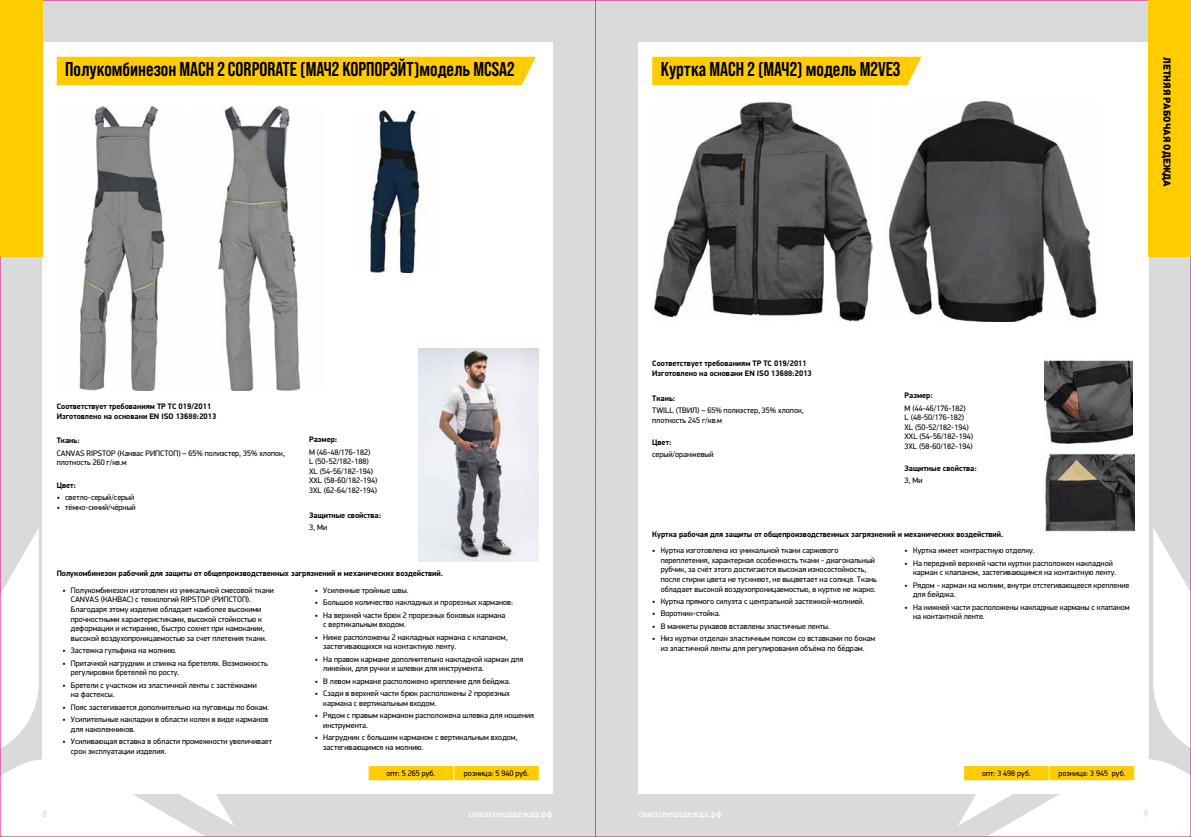
<style>
.page{position:relative;width:1191px;height:837px;background:#fff}
.page>*{position:absolute;margin:0;border:0;box-sizing:border-box;transform-origin:0 0}
.t1{font:700 20px "Bebas Neue Pro";color:#000}
.t2{font:900 10px "DIN Pro";color:#000}
.t3{font:500 9px "DIN Pro";color:#fff}
.t4{font:500 9px "DIN Pro";color:#d9dada}
.t5{font:8px/9.6px "PF Din Display Pro";color:#000}
.t6{font:700 8px/9.6px "PF Din Display Pro";color:#000}
</style>
<div class="page">
<div style="left:0;top:0;width:1191px;height:836px;background:#d9dada"></div>
<svg style="left:2px;top:527px;width:221px;height:307px"></svg>
<div style="left:43px;top:43px;width:510px;height:751px;background:#fff"></div>
<div style="left:638px;top:43px;width:510px;height:751px;background:#fff"></div>
<svg style="left:595px;top:0;width:1px;height:837px"></svg>
<div style="left:652px;top:57px;width:269px;height:28px;background:#fc0"></div>
<div style="left:57px;top:57px;width:479px;height:28px;background:#fc0"></div>
<div style="left:0;top:0;width:43px;height:256px;background:#fc0"></div>
<div style="left:1148px;top:0;width:43px;height:256px;background:#fc0"></div>
<svg style="left:369px;top:766px;width:170px;height:14px;background:#ffcc02"></svg>
<svg style="left:964px;top:527px;width:227px;height:309px"></svg>
<img style="left:419px;top:348px;width:120px;height:213px">
<img style="left:79px;top:106px;width:86px;height:284px">
<img style="left:368px;top:110px;width:52px;height:162px">
<img style="left:217px;top:106px;width:84px;height:284px">
<img style="left:654px;top:102px;width:218px;height:219px">
<img style="left:888px;top:101px;width:209px;height:220px">
<img style="left:1044px;top:360px;width:88px;height:84px">
<img style="left:1044px;top:453px;width:90px;height:84px">
<h1 class="t1" style="left:65px;top:58px;width:451px">Полукомбинезон MACH 2 CORPORATE (МАЧ2 КОРПОРЭЙТ)модель MCSA2</h1>
<h1 class="t1" style="left:660px;top:58px;width:241px">Куртка MACH 2 (МАЧ2) модель M2VE3</h1>
<p class="t2" style="left:1173px;top:57px;width:132px;rotate:90deg">ЛЕТНЯЯ РАБОЧАЯ ОДЕЖДА</p>
<p class="t6" style="left:57px;top:401px;width:161px">Соответствует требованиям ТР ТС 019/2011<br>Изготовлено на основани EN ISO 13688:2013</p>
<p class="t6" style="left:57px;top:436px;width:25px">Ткань:</p>
<p class="t5" style="left:57px;top:448px;width:230px">CANVAS RIPSTOP (Канвас РИПСТОП) – 65% полиэстер, 35% хлопок, плотность 260 г/кв.м</p>
<p class="t6" style="left:57px;top:480px;width:21px">Цвет:</p>
<p class="t5" style="left:57px;top:492px;width:79px">• светло-серый/серый</p>
<p class="t5" style="left:57px;top:502px;width:80px">• тёмно-синий/чёрный</p>
<p class="t6" style="left:309px;top:434px;width:30px">Размер:</p>
<p class="t5" style="left:309px;top:447px;width:70px">M (46-48/176-182)<br>L (50-52/182-188)<br>XL (54-56/182-194)<br>XXL (58-60/182-194)<br>3XL (62-64/182-194)</p>
<p class="t6" style="left:309px;top:510px;width:74px">Защитные свойства:</p>
<p class="t5" style="left:309px;top:523px;width:20px">З, Ми</p>
<p class="t6" style="left:57px;top:568px;width:388px">Полукомбинезон рабочий для защиты от общепроизводственных загрязнений и механических воздействий.</p>
<p class="t5" style="left:71px;top:585px;width:204px;text-indent:-9px">• Полукомбинезон изготовлен из уникальной смесовой ткани CANVAS (КАНВАС) с технологий RIPSTOP (РИПСТОП).<br>Благодаря этому изделие обладает наиболее высокими прочностными характеристиками, высокой стойкостью к деформации и истиранию, быстро сохнет при намокании, высокой воздухопроницаемостью за счет плетения ткани.</p>
<p class="t5" style="left:62px;top:645px;width:116px">• Застежка гульфика на молнию.</p>
<p class="t5" style="left:71px;top:658px;width:198px;text-indent:-9px">• Притачной нагрудник и спинка на бретелях. Возможность регулировки бретелей по росту.</p>
<p class="t5" style="left:71px;top:680px;width:187px;text-indent:-9px">• Бретели с участком из эластичной ленты с застёжками на фастексы.</p>
<p class="t5" style="left:62px;top:702px;width:208px">• Пояс застегивается дополнительно на пуговицы по бокам.</p>
<p class="t5" style="left:71px;top:714px;width:199px;text-indent:-9px">• Усилительные накладки в области колен в виде карманов для наколенников.</p>
<p class="t5" style="left:71px;top:736px;width:203px;text-indent:-9px">• Усиливающая вставка в области промежности увеличивает срок эксплуатации изделия.</p>
<p class="t5" style="left:315px;top:585px;width:95px">• Усиленные тройные швы.</p>
<p class="t5" style="left:315px;top:597px;width:200px">• Большое количество накладных и прорезных карманов:</p>
<p class="t5" style="left:323px;top:610px;width:184px;text-indent:-9px">• На верхней части брюк 2 прорезных боковых кармана с вертикальным входом.</p>
<p class="t5" style="left:323px;top:632px;width:186px;text-indent:-9px">• Ниже расположены 2 накладных кармана с клапаном, застегивающихся на контактную ленту.</p>
<p class="t5" style="left:323px;top:654px;width:201px;text-indent:-9px">• На правом кармане дополнительно накладной карман для линейки, для ручки и шлевки для инструмента.</p>
<p class="t5" style="left:315px;top:676px;width:197px">• В левом кармане расположено крепление для бейджа.</p>
<p class="t5" style="left:323px;top:688px;width:188px;text-indent:-9px">• Сзади в верхней части брюк расположены 2 прорезных кармана с вертикальным входом.</p>
<p class="t5" style="left:323px;top:710px;width:212px;text-indent:-9px">• Рядом с правым карманом расположена шлевка для ношения инструмента.</p>
<p class="t5" style="left:323px;top:732px;width:196px;text-indent:-9px">• Нагрудник с большим карманом с вертикальным входом, застегивающимся на молнию.</p>
<p class="t6" style="left:652px;top:359px;width:161px">Соответствует требованиям ТР ТС 019/2011<br>Изготовлено на основани EN ISO 13688:2013</p>
<p class="t6" style="left:652px;top:393px;width:25px">Ткань:</p>
<p class="t5" style="left:652px;top:405px;width:153px">TWILL (ТВИЛ) – 65% полиэстер, 35% хлопок, плотность 245 г/кв.м</p>
<p class="t6" style="left:652px;top:437px;width:21px">Цвет:</p>
<p class="t5" style="left:652px;top:450px;width:63px">серый/оранжевый</p>
<p class="t6" style="left:904px;top:390px;width:30px">Размер:</p>
<p class="t5" style="left:904px;top:403px;width:70px">M (44-46/176-182)<br>L (48-50/176-182)<br>XL (50-52/182-194)<br>XXL (54-56/182-194)<br>3XL (58-60/182-194)</p>
<p class="t6" style="left:904px;top:463px;width:74px">Защитные свойства:</p>
<p class="t5" style="left:904px;top:476px;width:20px">З, Ми</p>
<p class="t6" style="left:652px;top:529px;width:353px">Куртка рабочая для защиты от общепроизводственных загрязнений и механических воздействий.</p>
<p class="t5" style="left:660px;top:545px;width:217px;text-indent:-9px">• Куртка изготовлена из уникальной ткани саржевого переплетения, характерная особенность ткани - диагональный рубчик, за счёт этого достигаются высокая износостойкость, после стирки цвета не тускнеют, не выцветает на солнце. Ткань обладает высокой воздухопроницаемостью, в куртке не жарко.</p>
<p class="t5" style="left:652px;top:596px;width:214px">• Куртка прямого силуэта с центральной застежкой-молнией.</p>
<p class="t5" style="left:652px;top:608px;width:70px">• Воротник-стойка.</p>
<p class="t5" style="left:652px;top:621px;width:179px">• В манжеты рукавов вставлены эластичные ленты.</p>
<p class="t5" style="left:652px;top:633px;width:225px;text-align:center">• Низ куртки отделан эластичным поясом со вставками по бокам из эластичной ленты для регулирования объёма по бёдрам.</p>
<p class="t5" style="left:904px;top:545px;width:132px">• Куртка имеет контрастную отделку.</p>
<p class="t5" style="left:913px;top:558px;width:205px;text-indent:-9px">• На передней верхней части куртки расположен накладной карман с клапаном, застегивающимся на контактную ленту.</p>
<p class="t5" style="left:913px;top:580px;width:218px;text-indent:-9px">• Рядом - карман на молнии, внутри отстегивающееся крепление для бейджа.</p>
<p class="t5" style="left:913px;top:602px;width:218px;text-indent:-9px">• На нижней части расположены накладные карманы с клапаном на контактной ленте.</p>
<p class="t5" style="left:386px;top:768px;width:50px">опт: 5 265 руб.</p>
<p class="t5" style="left:464px;top:768px;width:67px">розница: 5 940 руб.</p>
<p class="t5" style="left:982px;top:768px;width:50px">опт: 3 498 руб.</p>
<p class="t5" style="left:1058px;top:768px;width:68px">розница: 3 945 руб.</p>
<p class="t4" style="left:43px;top:806px;width:6px">8</p>
<p class="t3" style="left:468px;top:806px;width:86px">союзспецодежда.рф</p>
<p class="t3" style="left:638px;top:806px;width:86px">союзспецодежда.рф</p>
<p class="t4" style="left:1143px;top:806px;width:6px">9</p>
</div>
